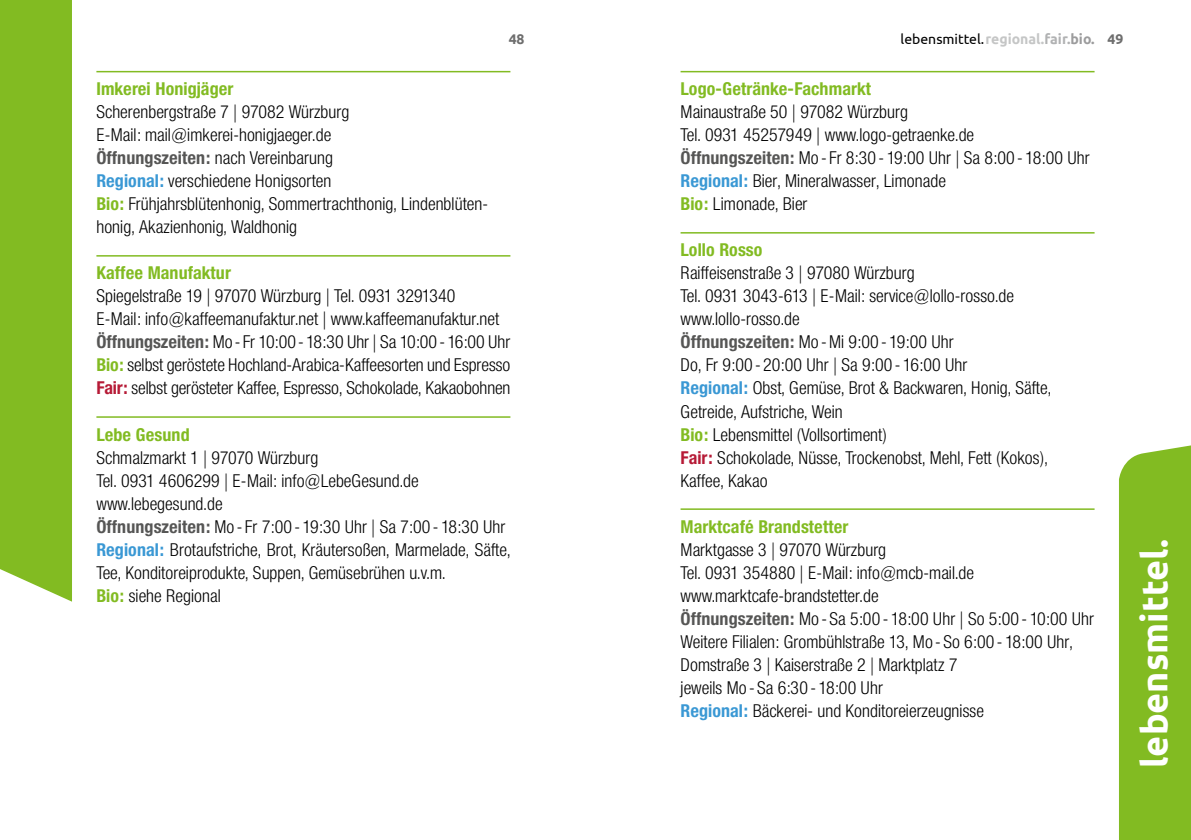
<style>
.page{position:relative;width:1191px;height:840px;background:#fff}
.page>*{position:absolute;margin:0;border:0;box-sizing:border-box;transform-origin:0 0}
.t1{font:700 36px "Ubuntu";color:#fff}
.t2{font:300 18px/23px "Neue Helvetica Condensed BQ";letter-spacing:.005em;color:#000}
.t3{font:700 18px "Neue Helvetica Condensed BQ";letter-spacing:.005em;color:#82bb22}
.t4{font:14px "Ubuntu";color:#000}
.t5{font:700 14px "Ubuntu";color:#6e6e6e}
.s1{font-weight:700;color:#c5c6c6}
.s2{font-weight:700;color:#b1b2b3}
.s3{font-weight:700;color:#9c9c9d}
.s4{font-weight:700;color:#6e6e6e}
.s5{font-weight:700;color:#565655}
.s6{font-weight:700;color:#3a98d4}
.s7{font-weight:700;color:#82bb22}
.s8{font-weight:700;color:#b61a36}
</style>
<div class="page">
<div style="left:1119px;top:445px;width:72px;height:394px;background:#82bb22"></div>
<div style="left:0;top:0;width:72px;height:601px;background:#82bb22"></div>
<hr style="left:96px;top:71px;width:414px;height:1px;background:#82bb22">
<hr style="left:96px;top:255px;width:414px;height:1px;background:#82bb22">
<hr style="left:96px;top:416px;width:414px;height:1px;background:#82bb22">
<hr style="left:680px;top:71px;width:414px;height:1px;background:#82bb22">
<hr style="left:680px;top:232px;width:414px;height:1px;background:#82bb22">
<hr style="left:680px;top:508px;width:414px;height:1px;background:#82bb22">
<p class="t5" style="left:509px;top:30px;width:17px">48</p>
<p class="t4" style="left:900px;top:30px;width:224px">lebensmittel.<span class="s1">regional.</span><span class="s2">fair.</span><span class="s3">bio.</span> <span class="s4">49</span></p>
<p class="t3" style="left:96px;top:78px;width:139px">Imkerei Honigjäger</p>
<p class="t2" style="left:96px;top:100px;width:393px">Scherenbergstraße 7 | 97082 Würzburg<br>E-Mail: mail@imkerei-honigjaeger.de<br><span class="s5">Öffnungszeiten:</span> nach Vereinbarung<br><span class="s6">Regional:</span> verschiedene Honigsorten<br><span class="s7">Bio:</span> Frühjahrsblütenhonig, Sommertrachthonig, Lindenblüten&shy;honig, Akazienhonig, Waldhonig</p>
<p class="t3" style="left:96px;top:262px;width:136px">Kaffee Manufaktur</p>
<p class="t2" style="left:96px;top:284px;width:415px">Spiegelstraße 19 | 97070 Würzburg | Tel. 0931 3291340<br>E-Mail: info@kaffeemanufaktur.net | www.kaffeemanufaktur.net <span class="s5">Öffnungszeiten:</span> Mo - Fr 10:00 - 18:30 Uhr | Sa 10:00 - 16:00 Uhr <span class="s7">Bio:</span> selbst geröstete Hochland-Arabica-Kaffeesorten und Espresso <span class="s8">Fair:</span> selbst gerösteter Kaffee, Espresso, Schokolade, Kakaobohnen</p>
<p class="t3" style="left:96px;top:423px;width:95px">Lebe Gesund</p>
<p class="t2" style="left:96px;top:445px;width:415px">Schmalzmarkt 1 | 97070 Würzburg<br>Tel. 0931 4606299 | E-Mail: info@LebeGesund.de www.lebegesund.de<br><span class="s5">Öffnungszeiten:</span> Mo - Fr 7:00 - 19:30 Uhr | Sa 7:00 - 18:30 Uhr <span class="s6">Regional:</span> Brotaufstriche, Brot, Kräutersoßen, Marmelade, Säfte, Tee, Konditoreiprodukte, Suppen, Gemüsebrühen u.v.m.<br><span class="s7">Bio:</span> siehe Regional</p>
<p class="t3" style="left:680px;top:78px;width:192px">Logo-Getränke-Fachmarkt</p>
<p class="t2" style="left:680px;top:100px;width:410px">Mainaustraße 50 | 97082 Würzburg<br>Tel. 0931 45257949 | www.logo-getraenke.de <span class="s5">Öffnungszeiten:</span> Mo - Fr 8:30 - 19:00 Uhr | Sa 8:00 - 18:00 Uhr <span class="s6">Regional:</span> Bier, Mineralwasser, Limonade<br><span class="s7">Bio:</span> Limonade, Bier</p>
<p class="t3" style="left:680px;top:239px;width:83px">Lollo Rosso</p>
<p class="t2" style="left:680px;top:261px;width:372px">Raiffeisenstraße 3 | 97080 Würzburg<br>Tel. 0931 3043-613 | E-Mail: service@lollo-rosso.de www.lollo-rosso.de<br><span class="s5">Öffnungszeiten:</span> Mo -Mi 9:00 - 19:00 Uhr<br>Do, Fr 9:00 - 20:00 Uhr | Sa 9:00 - 16:00 Uhr<br><span class="s6">Regional:</span> Obst, Gemüse, Brot &amp; Backwaren, Honig, Säfte, Getreide, Aufstriche, Wein<br><span class="s7">Bio:</span> Lebensmittel (Vollsortiment)<br><span class="s8">Fair:</span> Schokolade, Nüsse, Trockenobst, Mehl, Fett (Kokos), Kaffee, Kakao</p>
<p class="t3" style="left:680px;top:515px;width:169px">Marktcafé Brandstetter</p>
<p class="t2" style="left:680px;top:537px;width:415px">Marktgasse 3 | 97070 Würzburg<br>Tel. 0931 354880 | E-Mail: info@mcb-mail.de www.marktcafe-brandstetter.de<br><span class="s5">Öffnungszeiten:</span> Mo - Sa 5:00 - 18:00 Uhr | So 5:00 - 10:00 Uhr Weitere Filialen: Grombühlstraße 13, Mo - So 6:00 - 18:00 Uhr, Domstraße 3 | Kaiserstraße 2 | Marktplatz 7<br>jeweils Mo - Sa 6:30 - 18:00 Uhr<br><span class="s6">Regional:</span> Bäckerei- und Konditoreierzeugnisse</p>
<h1 class="t1" style="left:1132px;top:767px;width:230px;rotate:-90deg">lebensmittel.</h1>
</div>
